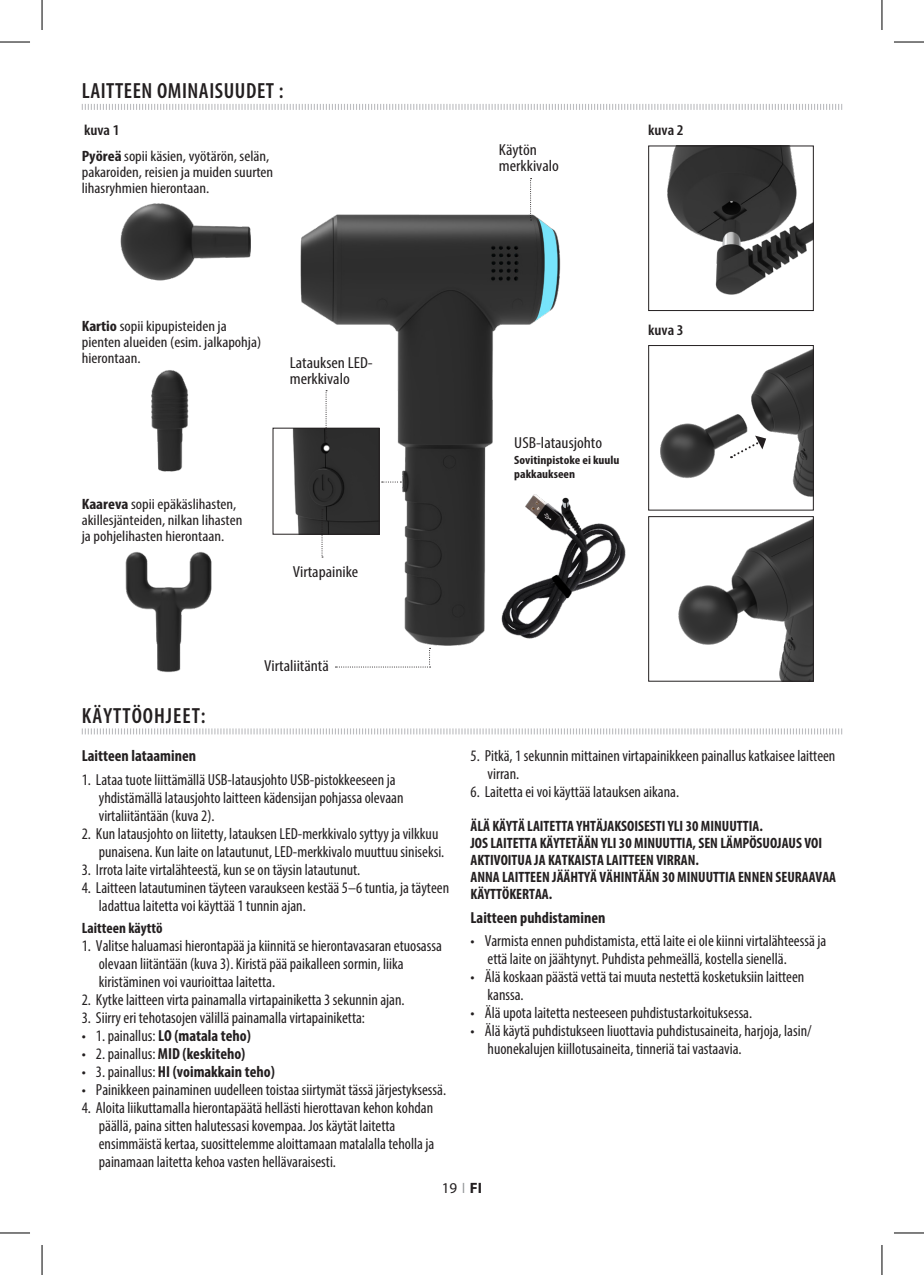
<style>
.page{position:relative;width:924px;height:1275px;background:#fff}
.page>*{position:absolute;margin:0;border:0;box-sizing:border-box;transform-origin:0 0}
.Headers2{font:600 condensed 22px "Myriad Pro";letter-spacing:.025em;color:#231f20}
.Headers2-2{font:600 condensed 22px "Myriad Pro";letter-spacing:.045em;color:#231f20}
.Text{font:condensed 16px/18px "Myriad Pro";color:#231f20}
.Section_Header{font:700 condensed 16px "Myriad Pro";color:#231f20}
.Text-2{font:condensed 16px/16px "Myriad Pro";color:#231f20;scale:1.1 1}
.Text-3{font:condensed 15px/16px "Myriad Pro";color:#231f20;scale:1.1 1}
.Text-4{font:700 condensed 15px/17px "Myriad Pro";color:#231f20}
.Text-5{font:600 condensed 15px "Myriad Pro";color:#231f20;scale:1.1 1}
.Subheads{font:700 condensed 15px "Myriad Pro";color:#231f20}
.Page_nos{font:15px "Myriad Pro";color:#231f20}
.Text-6{font:700 condensed 12px/14px "Myriad Pro";color:#231f20;scale:1.1 1}
.s1{font-weight:700}
.s2{font-weight:400}
.s3{font-stretch:condensed;color:#939598}
</style>
<div class="page">
<img style="left:120px;top:178px;width:506px;height:495px">
<img style="left:667px;top:147px;width:144px;height:148px">
<div style="left:648px;top:145px;width:165px;height:166px;border:1px solid #231f20"></div>
<img style="left:660px;top:349px;width:151px;height:148px">
<div style="left:648px;top:345px;width:165px;height:165px;border:1px solid #231f20"></div>
<img style="left:678px;top:519px;width:133px;height:160px">
<div style="left:648px;top:516px;width:165px;height:165px;border:1px solid #231f20"></div>
<img style="left:274px;top:430px;width:103px;height:103px">
<div style="left:272px;top:428px;width:107px;height:107px;border:1px solid #231f20"></div>
<svg style="left:81px;top:104px;width:761px;height:6px"></svg>
<svg style="left:81px;top:728px;width:761px;height:7px"></svg>
<svg style="left:381px;top:481px;width:20px;height:1px"></svg>
<svg style="left:530px;top:178px;width:1px;height:42px"></svg>
<svg style="left:321px;top:509px;width:2px;height:48px"></svg>
<svg style="left:325px;top:390px;width:2px;height:48px"></svg>
<svg style="left:335px;top:648px;width:95px;height:19px"></svg>
<svg style="left:730px;top:435px;width:35px;height:23px"></svg>
<hr style="left:0;top:42px;width:30px;height:1px;background:#000">
<hr style="left:893px;top:42px;width:30px;height:1px;background:#000">
<hr style="left:0;top:1232px;width:30px;height:1px;background:#000">
<hr style="left:893px;top:1232px;width:30px;height:1px;background:#000">
<hr style="left:42px;top:0;width:1px;height:30px;background:#000">
<hr style="left:42px;top:1245px;width:1px;height:30px;background:#000">
<hr style="left:881px;top:0;width:1px;height:30px;background:#000">
<hr style="left:881px;top:1245px;width:1px;height:30px;background:#000">
<p class="Headers2" style="left:82px;top:77px;width:203px">LAITTEEN OMINAISUUDET :</p>
<p class="Text-5" style="left:84px;top:121px;width:34px">kuva 1</p>
<p class="Text-3" style="left:82px;top:148px;width:175px"><span class="s1">Pyöreä</span> sopii käsien, vyötärön, selän, pakaroiden, reisien ja muiden suurten lihasryhmien hierontaan.</p>
<p class="Text-2" style="left:498px;top:142px;width:56px">Käytön merkkivalo</p>
<p class="Text-5" style="left:648px;top:121px;width:34px">kuva 2</p>
<p class="Text-3" style="left:82px;top:318px;width:165px"><span class="s1">Kartio</span> sopii kipupisteiden ja pienten alueiden (esim. jalkapohja) hierontaan.</p>
<p class="Text-2" style="left:289px;top:354px;width:77px">Latauksen LED&shy;merkkivalo</p>
<p class="Text-3" style="left:82px;top:495px;width:147px"><span class="s1">Kaareva</span> sopii epäkäslihasten, akillesjänteiden, nilkan lihasten ja pohjelihasten hierontaan.</p>
<p class="Text-2" style="left:292px;top:563px;width:61px">Virtapainike</p>
<p class="Text-5" style="left:648px;top:321px;width:34px">kuva 3</p>
<p class="Text-2" style="left:514px;top:435px;width:81px">USB-latausjohto</p>
<p class="Text-6" style="left:514px;top:453px;width:97px">Sovitinpistoke ei kuulu pakkaukseen</p>
<p class="Headers2-2" style="left:82px;top:702px;width:125px">KÄYTTÖOHJEET:</p>
<p class="Text-2" style="left:264px;top:657px;width:60px">Virtaliitäntä</p>
<p class="Section_Header" style="left:82px;top:745px;width:116px">Laitteen lataaminen</p>
<p class="Text" style="left:99px;top:770px;width:306px;text-indent:-17px">1. Lataa tuote liittämällä USB-latausjohto USB-pistokkeeseen ja yhdistämällä latausjohto laitteen kädensijan pohjassa olevaan virtaliitäntään (kuva 2).</p>
<p class="Text" style="left:99px;top:824px;width:347px;text-indent:-17px">2. Kun latausjohto on liitetty, latauksen LED-merkkivalo syttyy ja vilkkuu punaisena. Kun laite on latautunut, LED-merkkivalo muuttuu siniseksi.</p>
<p class="Text" style="left:82px;top:860px;width:280px">3. Irrota laite virtalähteestä, kun se on täysin latautunut.</p>
<p class="Text" style="left:99px;top:878px;width:352px;text-indent:-17px">4. Laitteen latautuminen täyteen varaukseen kestää 5–6 tuntia, ja täyteen ladattua laitetta voi käyttää 1 tunnin ajan.</p>
<p class="Subheads" style="left:82px;top:919px;width:82px">Laitteen käyttö</p>
<p class="Text" style="left:99px;top:937px;width:344px;text-indent:-17px">1. Valitse haluamasi hierontapää ja kiinnitä se hierontavasaran etuosassa olevaan liitäntään (kuva 3). Kiristä pää paikalleen sormin, liika kiristäminen voi vaurioittaa laitetta.</p>
<p class="Text" style="left:82px;top:991px;width:324px">2. Kytke laitteen virta painamalla virtapainiketta 3 sekunnin ajan.</p>
<p class="Text" style="left:82px;top:1009px;width:284px">3. Siirry eri tehotasojen välillä painamalla virtapainiketta:</p>
<p class="Section_Header" style="left:82px;top:1026px;width:170px"><span class="s2">• 1. painallus:</span> LO (matala teho)</p>
<p class="Section_Header" style="left:82px;top:1044px;width:165px"><span class="s2">• 2. painallus:</span> MID (keskiteho)</p>
<p class="Section_Header" style="left:82px;top:1062px;width:194px"><span class="s2">• 3. painallus:</span> HI (voimakkain teho)</p>
<p class="Text" style="left:82px;top:1081px;width:365px">• Painikkeen painaminen uudelleen toistaa siirtymät tässä järjestyksessä.</p>
<p class="Text" style="left:99px;top:1099px;width:337px;text-indent:-17px">4. Aloita liikuttamalla hierontapäätä hellästi hierottavan kehon kohdan päällä, paina sitten halutessasi kovempaa. Jos käytät laitetta ensimmäistä kertaa, suosittelemme aloittamaan matalalla teholla ja painamaan laitetta kehoa vasten hellävaraisesti.</p>
<p class="Text" style="left:487px;top:746px;width:349px;text-indent:-17px">5. Pitkä, 1 sekunnin mittainen virtapainikkeen painallus katkaisee laitteen virran.</p>
<p class="Text" style="left:470px;top:782px;width:210px">6. Laitetta ei voi käyttää latauksen aikana.</p>
<p class="Text-4" style="left:470px;top:817px;width:294px">ÄLÄ KÄYTÄ LAITETTA YHTÄJAKSOISESTI YLI 30 MINUUTTIA.</p>
<p class="Text-4" style="left:470px;top:834px;width:353px">JOS LAITETTA KÄYTETÄÄN YLI 30 MINUUTTIA, SEN LÄMPÖSUOJAUS VOI<br>AKTIVOITUA JA KATKAISTA LAITTEEN VIRRAN.</p>
<p class="Text-4" style="left:470px;top:868px;width:367px">ANNA LAITTEEN JÄÄHTYÄ VÄHINTÄÄN 30 MINUUTTIA ENNEN SEURAAVAA<br>KÄYTTÖKERTAA.</p>
<p class="Section_Header" style="left:470px;top:907px;width:136px">Laitteen puhdistaminen</p>
<p class="Text" style="left:487px;top:932px;width:340px;text-indent:-17px">• Varmista ennen puhdistamista, että laite ei ole kiinni virtalähteessä ja että laite on jäähtynyt. Puhdista pehmeällä, kostella sienellä.</p>
<p class="Text" style="left:487px;top:968px;width:318px;text-indent:-17px">• Älä koskaan päästä vettä tai muuta nestettä kosketuksiin laitteen kanssa.</p>
<p class="Text" style="left:470px;top:1004px;width:283px">• Älä upota laitetta nesteeseen puhdistustarkoituksessa.</p>
<p class="Text" style="left:487px;top:1022px;width:325px;text-indent:-17px">• Älä käytä puhdistukseen liuottavia puhdistusaineita, harjoja, lasin/ huonekalujen kiillotusaineita, tinneriä tai vastaavia.</p>
<p class="Page_nos" style="left:442px;top:1179px;width:42px">19 <span class="s3">I</span> <span class="s1">FI</span></p>
</div>
